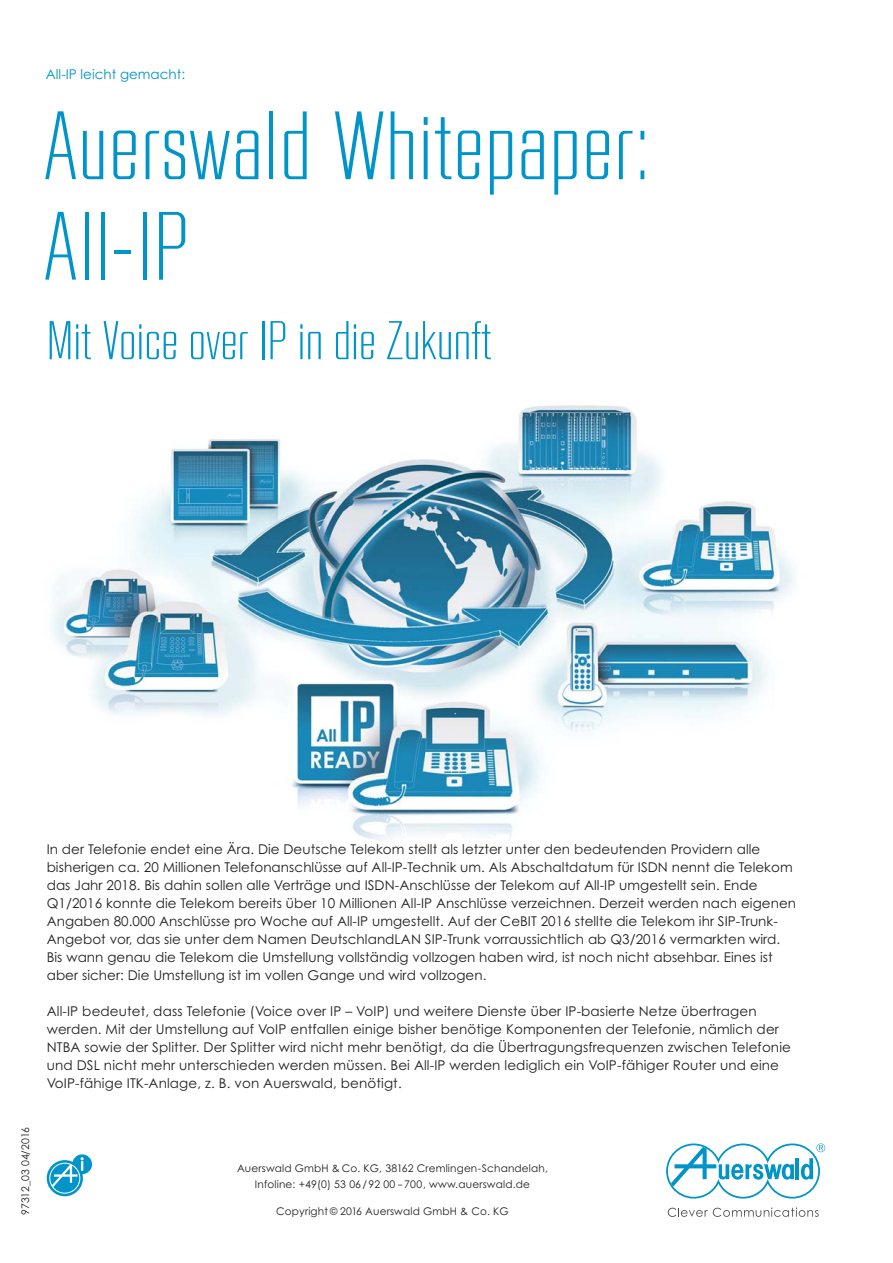
<style>
.page{position:relative;width:893px;height:1263px;background:#fff}
.page>*{position:absolute;margin:0;border:0;box-sizing:border-box;transform-origin:0 0}
.t1{font:300 96px/100.5px "RB No 2";letter-spacing:.015em;color:#0094c9}
.t2{font:300 54px "RB No 2";color:#0094c9}
.t3{font:13.5px/18px "Century Gothic Pro";letter-spacing:.005em;color:#231f20}
.t4{font:13.5px "Century Gothic Pro";color:#0094c9}
.t5{font:10.5px/16.5px "Century Gothic Pro";letter-spacing:.015em;color:#231f20;text-align:center}
</style>
<div class="page">
<img style="left:52px;top:405px;width:743px;height:435px">
<div style="left:72px;top:1154px;width:20px;height:20px;background:#0094c9;border-radius:50%"></div>
<div style="left:47px;top:1160px;width:36px;height:36px;background:#0094c9;border-radius:50%"></div>
<svg style="left:49px;top:1157px;width:35px;height:37px"></svg>
<svg style="left:668px;top:1208px;width:150px;height:9px"></svg>
<svg style="left:666px;top:1144px;width:159px;height:55px"></svg>
<p class="t4" style="left:46px;top:70px;width:141px">All-IP leicht gemacht:</p>
<h1 class="t1" style="left:43px;top:96px;width:611px">Auerswald Whitepaper:<br>All-IP</h1>
<h2 class="t2" style="left:47px;top:309px;width:446px">Mit Voice over IP in die Zukunft</h2>
<p class="t5" style="left:18px;top:1215px;width:90px;rotate:-90deg">97312_03 04/2016</p>
<p class="t3" style="left:47px;top:841px;width:751px">In der Telefonie endet eine Ära. Die Deutsche Telekom stellt als letzter unter den bedeutenden Providern alle bisherigen ca. 20 Millionen Telefonanschlüsse auf All-IP-Technik um. Als Abschaltdatum für ISDN nennt die Telekom das Jahr 2018. Bis dahin sollen alle Verträge und ISDN-Anschlüsse der Telekom auf All-IP umgestellt sein. Ende Q1/2016 konnte die Telekom bereits über 10 Millionen All-IP Anschlüsse verzeichnen. Derzeit werden nach eigenen Angaben 80.000 Anschlüsse pro Woche auf All-IP umgestellt. Auf der CeBIT 2016 stellte die Telekom ihr SIP-Trunk-Angebot vor, das sie unter dem Namen DeutschlandLAN SIP-Trunk vorraussichtlich ab Q3/2016 vermarkten wird.<br>Bis wann genau die Telekom die Umstellung vollständig vollzogen haben wird, ist noch nicht absehbar. Eines ist aber sicher: Die Umstellung ist im vollen Gange und wird vollzogen.</p>
<p class="t3" style="left:47px;top:1003px;width:746px">All-IP bedeutet, dass Telefonie (Voice over IP – VoIP) und weitere Dienste über IP-basierte Netze übertragen werden. Mit der Umstellung auf VoIP entfallen einige bisher benötige Komponenten der Tele fonie, nämlich der NTBA sowie der Splitter. Der Splitter wird nicht mehr benötigt, da die Übertragungsfrequenzen zwischen Telefonie und DSL nicht mehr unterschieden werden müssen. Bei All-IP werden lediglich ein VoIP-fähiger Router und eine VoIP-fähige ITK-Anlage, z. B. von Auerswald, benötigt.</p>
<p class="t5" style="left:237px;top:1161px;width:312px">Auerswald GmbH &amp; Co. KG, 38162 Cremlingen-Schandelah,<br>Infoline: +49(0) 53 06/92 00 – 700, www.auerswald.de</p>
<p class="t5" style="left:276px;top:1204px;width:234px">Copyright © 2016 Auerswald GmbH &amp; Co. KG</p>
</div>
